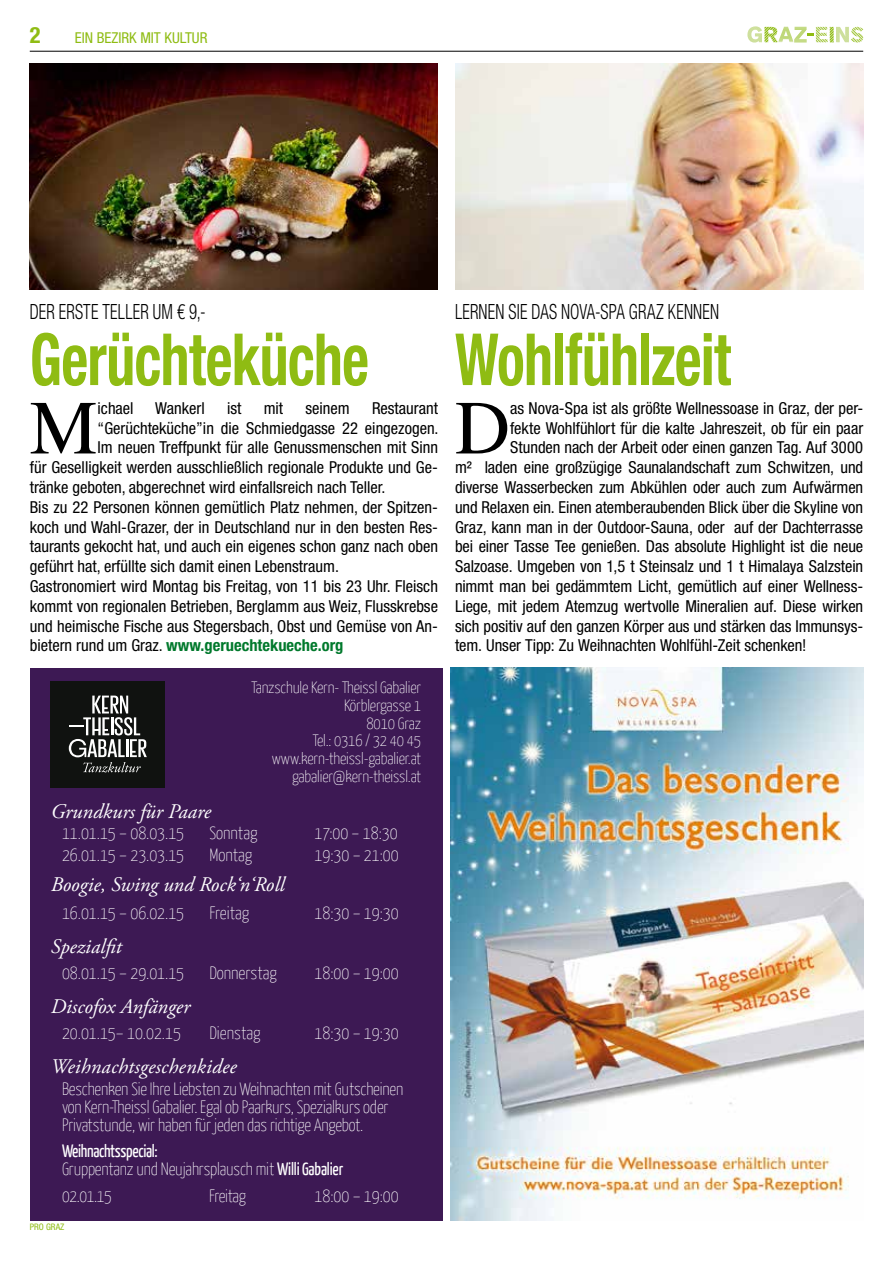
<style>
.page{position:relative;width:893px;height:1263px;background:#fff}
.page>*{position:absolute;margin:0;border:0;box-sizing:border-box;transform-origin:0 0}
.t1{font:76.35px "Times LT Std";color:#000}
.t2{font:700 condensed 72px "Helvetica Neue LT Std";letter-spacing:-.01em;color:#8fbc13;scale:.8 1}
.t3{font:700 condensed 22.5px "Helvetica Neue LT Std";color:#8fbc13}
.t4{font:300 condensed 21px "Helvetica Neue LT Std";letter-spacing:.01em;color:#000;scale:.8 1}
.t5{font:italic 20.85px "Adobe Garamond Pro";color:#fff}
.t6{font:100 17.85px/17.9px "Yanone Kaffeesatz";letter-spacing:-.01em;color:#fff}
.t7{font:condensed 16.5px "Helvetica Neue LT Std";color:#000}
.t8{font:700 condensed 16.5px "Helvetica Neue LT Std";color:#00792c}
.t9{font:100 16.35px/17.9px "Yanone Kaffeesatz";letter-spacing:-.01em;color:#fff;text-align:right}
.t10{font:condensed 15px "Helvetica Neue LT Std";color:#8fbc13}
.t11{font:condensed 9px "Helvetica Neue LT Std";letter-spacing:.005em;color:#8fbc13}
.s1{font-weight:400;color:#000}
.s2{font-weight:400}
</style>
<div class="page">
<hr style="left:30px;top:51px;width:833px;height:1px;background:#000">
<svg style="left:747px;top:26px;width:116px;height:17px"></svg>
<img style="left:455px;top:64px;width:408px;height:225px">
<img style="left:30px;top:64px;width:408px;height:225px">
<img style="left:451px;top:668px;width:412px;height:552px">
<div style="left:30px;top:668px;width:412px;height:552px;background:#3d1954"></div>
<div style="left:51px;top:681px;width:114px;height:106px;background:#101210"></div>
<svg style="left:69px;top:696px;width:78px;height:76px"></svg>
<h3 class="t3" style="left:30px;top:21px;width:12px">2</h3>
<p class="t10" style="left:75px;top:29px;width:134px">EIN BEZIRK MIT KULTUR</p>
<p class="t4" style="left:30px;top:300px;width:222px">DER ERSTE TELLER UM € 9,-</p>
<h2 class="t2" style="left:30px;top:316px;width:425px">Gerüchteküche</h2>
<h1 class="t1" style="left:30px;top:385px;width:69px">M</h1>
<p class="t7" style="left:98px;top:398px;width:38px">ichael</p>
<p class="t7" style="left:155px;top:398px;width:51px">Wankerl</p>
<p class="t7" style="left:227px;top:398px;width:16px">ist</p>
<p class="t7" style="left:264px;top:398px;width:21px">mit</p>
<p class="t7" style="left:305px;top:398px;width:46px">seinem</p>
<p class="t7" style="left:372px;top:398px;width:67px">Restaurant</p>
<p class="t7" style="left:98px;top:418px;width:342px">“Gerüchteküche”in die Schmiedgasse 22 eingezogen.</p>
<p class="t7" style="left:98px;top:438px;width:342px">Im neuen Treffpunkt für alle Genussmenschen mit Sinn</p>
<p class="t7" style="left:30px;top:458px;width:410px">für Geselligkeit werden ausschließlich regionale Produkte und Ge-</p>
<p class="t7" style="left:30px;top:478px;width:357px">tränke geboten, abgerechnet wird einfallsreich nach Teller.</p>
<p class="t7" style="left:30px;top:497px;width:410px">Bis zu 22 Personen können gemütlich Platz nehmen, der Spitzen-</p>
<p class="t7" style="left:30px;top:517px;width:410px">koch und Wahl-Grazer, der in Deutschland nur in den besten Res-</p>
<p class="t7" style="left:30px;top:537px;width:410px">taurants gekocht hat, und auch ein eigenes schon ganz nach oben</p>
<p class="t7" style="left:30px;top:557px;width:311px">geführt hat, erfüllte sich damit einen Lebenstraum.</p>
<p class="t7" style="left:30px;top:577px;width:410px">Gastronomiert wird Montag bis Freitag, von 11 bis 23 Uhr. Fleisch</p>
<p class="t7" style="left:30px;top:596px;width:410px">kommt von regionalen Betrieben, Berglamm aus Weiz, Flusskrebse</p>
<p class="t7" style="left:30px;top:616px;width:410px">und heimische Fische aus Stegersbach, Obst und Gemüse von An-</p>
<p class="t8" style="left:30px;top:636px;width:315px"><span class="s1">bietern rund um Graz.</span> www.geruechtekueche.org</p>
<p class="t5" style="left:51px;top:803px;width:162px">Grundkurs für Paare</p>
<p class="t9" style="left:251px;top:678px;width:171px">Tanzschule Kern- Theissl Gabalier<br>Körblergasse 1<br>8010 Graz<br>Tel.: 0316 / 32 40 45 www.kern-theissl-gabalier.at gabalier@kern-theissl.at</p>
<p class="t6" style="left:62px;top:823px;width:124px">11.01.15 – 08.03.15</p>
<p class="t6" style="left:209px;top:823px;width:50px">Sonntag</p>
<p class="t6" style="left:315px;top:823px;width:85px">17:00 – 18:30</p>
<p class="t6" style="left:62px;top:845px;width:124px">26.01.15 – 23.03.15</p>
<p class="t6" style="left:209px;top:845px;width:44px">Montag</p>
<p class="t6" style="left:315px;top:845px;width:86px">19:30 – 21:00</p>
<p class="t5" style="left:51px;top:876px;width:235px">Boogie, Swing und Rock‘n‘Roll</p>
<p class="t6" style="left:62px;top:903px;width:124px">16.01.15 – 06.02.15</p>
<p class="t6" style="left:209px;top:903px;width:41px">Freitag</p>
<p class="t6" style="left:315px;top:903px;width:86px">18:30 – 19:30</p>
<p class="t5" style="left:51px;top:938px;width:72px">Spezialfit</p>
<p class="t6" style="left:62px;top:963px;width:124px">08.01.15 – 29.01.15</p>
<p class="t6" style="left:209px;top:963px;width:69px">Donnerstag</p>
<p class="t6" style="left:315px;top:963px;width:86px">18:00 – 19:00</p>
<p class="t5" style="left:51px;top:998px;width:141px">Discofox Anfänger</p>
<p class="t6" style="left:62px;top:1023px;width:120px">20.01.15– 10.02.15</p>
<p class="t6" style="left:209px;top:1023px;width:53px">Dienstag</p>
<p class="t6" style="left:315px;top:1023px;width:86px">18:30 – 19:30</p>
<p class="t5" style="left:51px;top:1058px;width:187px">Weihnachtsgeschenkidee</p>
<p class="t6" style="left:62px;top:1079px;width:343px">Beschenken Sie Ihre Liebsten zu Weihnachten mit Gutscheinen von Kern-Theissl Gabalier. Egal ob Paarkurs, Spezialkurs oder<br>Privatstunde, wir haben für jeden das richtige Angebot.</p>
<p class="t6" style="left:62px;top:1142px;width:283px"><span class="s2">Weihnachtsspecial:<br></span>Gruppentanz und Neujahrsplausch mit <span class="s2">Willi Gabalier</span></p>
<p class="t6" style="left:62px;top:1186px;width:51px">02.01.15</p>
<p class="t6" style="left:209px;top:1186px;width:38px">Freitag</p>
<p class="t6" style="left:315px;top:1186px;width:86px">18:00 – 19:00</p>
<p class="t11" style="left:30px;top:1222px;width:36px">PRO GRAZ</p>
<p class="t4" style="left:455px;top:300px;width:332px">LERNEN SIE DAS NOVA-SPA GRAZ KENNEN</p>
<h2 class="t2" style="left:455px;top:316px;width:347px">Wohlfühlzeit</h2>
<h1 class="t1" style="left:455px;top:385px;width:57px">D</h1>
<p class="t7" style="left:510px;top:398px;width:355px">as Nova-Spa ist als größte Wellnessoase in Graz, der per-</p>
<p class="t7" style="left:510px;top:418px;width:355px">fekte Wohlfühlort für die kalte Jahreszeit, ob für ein paar</p>
<p class="t7" style="left:510px;top:438px;width:355px">Stunden nach der Arbeit oder einen ganzen Tag. Auf 3000</p>
<p class="t7" style="left:455px;top:458px;width:410px">m² laden eine großzügige Saunalandschaft zum Schwitzen, und</p>
<p class="t7" style="left:455px;top:478px;width:410px">diverse Wasserbecken zum Abkühlen oder auch zum Aufwärmen</p>
<p class="t7" style="left:455px;top:497px;width:410px">und Relaxen ein. Einen atemberaubenden Blick über die Skyline von</p>
<p class="t7" style="left:455px;top:517px;width:410px">Graz, kann man in der Outdoor-Sauna, oder auf der Dachterrasse</p>
<p class="t7" style="left:455px;top:537px;width:410px">bei einer Tasse Tee genießen. Das absolute Highlight ist die neue</p>
<p class="t7" style="left:455px;top:557px;width:410px">Salzoase. Umgeben von 1,5 t Steinsalz und 1 t Himalaya Salzstein</p>
<p class="t7" style="left:455px;top:577px;width:410px">nimmt man bei gedämmtem Licht, gemütlich auf einer Wellness-</p>
<p class="t7" style="left:455px;top:596px;width:410px">Liege, mit jedem Atemzug wertvolle Mineralien auf. Diese wirken</p>
<p class="t7" style="left:455px;top:616px;width:410px">sich positiv auf den ganzen Körper aus und stärken das Immunsys-</p>
<p class="t7" style="left:455px;top:636px;width:353px">tem. Unser Tipp: Zu Weihnachten Wohlfühl-Zeit schenken!</p>
</div>
